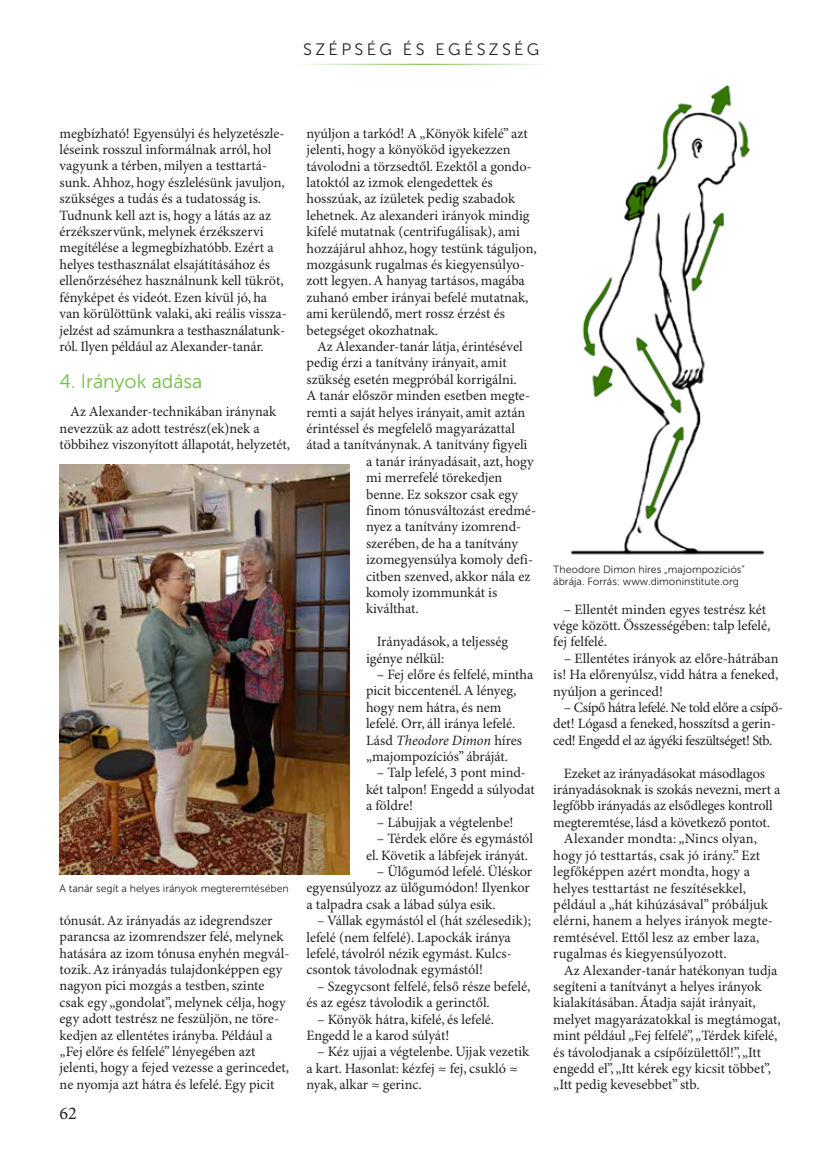
<style>
.page{position:relative;width:830px;height:1161px;background:#fff}
.page>*{position:absolute;margin:0;border:0;box-sizing:border-box;transform-origin:0 0}
.t1{font:19.5px "Museo Sans 300";color:#71bf44}
.t2{font:18px "Minion Pro";color:#231f20}
.t3{font:16.5px "Museo Sans 300";letter-spacing:.2em;color:#231f20}
.t4{font:14.25px/16.4px "Minion Pro";letter-spacing:-.01em;color:#231f20}
.t5{font:10.5px/12px "Museo Sans 300";color:#231f20}
.s1{font-style:italic}
</style>
<div class="page">
<img style="left:60px;top:464px;width:289px;height:410px">
<img style="left:570px;top:85px;width:195px;height:470px">
<hr style="left:291px;top:64px;width:260px;height:1px;background:#71bf44">
<p class="t3" style="left:303px;top:40px;width:237px">SZÉPSÉG ÉS EGÉSZSÉG</p>
<p class="t4" style="left:60px;top:125px;width:229px">megbízható! Egyensúlyi és helyzetészle&shy;léseink rosszul informálnak arról, hol vagyunk a térben, milyen a testtartá&shy;sunk. Ahhoz, hogy észlelésünk javuljon, szükséges a tudás és a tudatosság is.<br>Tudnunk kell azt is, hogy a látás az az érzékszervünk, melynek érzékszervi megítélése a legmegbízhatóbb. Ezért a helyes testhasználat elsajátításához és ellenőrzéséhez használnunk kell tükröt, fényképet és videót. Ezen kívül jó, ha van körülöttünk valaki, aki reális vissza&shy;jelzést ad számunkra a testhasználatunk&shy;ról. Ilyen például az Alexander-tanár.</p>
<h1 class="t1" style="left:60px;top:371px;width:144px">4. Irányok adása</h1>
<p class="t4" style="left:60px;top:404px;width:232px;text-indent:11px">Az Alexander-technikában iránynak nevezzük az adott testrész(ek)nek a többihez viszonyított állapotát, helyzetét,</p>
<p class="t5" style="left:60px;top:882px;width:230px">A tanár segít a helyes irányok megteremtésében</p>
<p class="t4" style="left:60px;top:912px;width:231px">tónusát. Az irányadás az idegrendszer parancsa az izomrendszer felé, melynek hatására az izom tónusa enyhén megvál&shy;tozik. Az irányadás tulajdonképpen egy nagyon pici mozgás a testben, szinte csak egy „gondolat”, melynek célja, hogy egy adott testrész ne feszüljön, ne töre&shy;kedjen az ellentétes irányba. Például a „Fej előre és felfelé” lényegében azt jelenti, hogy a fejed vezesse a gerincedet, ne nyomja azt hátra és lefelé. Egy picit</p>
<p class="t2" style="left:60px;top:1102px;width:19px">62</p>
<p class="t4" style="left:306px;top:126px;width:232px">nyúljon a tarkód! A „Könyök kifelé” azt jelenti, hogy a könyököd igyekezzen távolodni a törzsedtől. Ezektől a gondo&shy;latoktól az izmok elengedettek és hosszúak, az ízületek pedig szabadok lehetnek. Az alexanderi irányok mindig kifelé mutatnak (centrifugálisak), ami hozzájárul ahhoz, hogy testünk táguljon, mozgásunk rugalmas és kiegyensúlyo&shy;zott legyen. A hanyag tartásos, magába zuhanó ember irányai befelé mutatnak, ami kerülendő, mert rossz érzést és betegséget okozhatnak.</p>
<p class="t4" style="left:317px;top:339px;width:207px">Az Alexander-tanár látja, érintésével</p>
<p class="t4" style="left:306px;top:355px;width:202px">pedig érzi a tanítvány irányait, amit</p>
<p class="t4" style="left:306px;top:372px;width:212px">szükség esetén megpróbál korrigálni.</p>
<p class="t4" style="left:306px;top:388px;width:225px">A tanár először minden esetben megte-</p>
<p class="t4" style="left:306px;top:404px;width:220px">remti a saját helyes irányait, amit aztán</p>
<p class="t4" style="left:306px;top:421px;width:210px">érintéssel és megfelelő magyarázattal</p>
<p class="t4" style="left:306px;top:437px;width:222px">átad a tanítványnak. A tanítvány figyeli</p>
<p class="t4" style="left:366px;top:454px;width:169px">a tanár irányadásait, azt, hogy</p>
<p class="t4" style="left:366px;top:470px;width:138px">mi merrefelé törekedjen</p>
<p class="t4" style="left:366px;top:486px;width:154px">benne. Ez sokszor csak egy</p>
<p class="t4" style="left:366px;top:503px;width:171px">finom tónusváltozást eredmé-</p>
<p class="t4" style="left:366px;top:519px;width:157px">nyez a tanítvány izomrend-</p>
<p class="t4" style="left:366px;top:536px;width:154px">szerében, de ha a tanítvány</p>
<p class="t4" style="left:366px;top:552px;width:169px">izomegyensúlya komoly defi-</p>
<p class="t4" style="left:366px;top:568px;width:166px">citben szenved, akkor nála ez</p>
<p class="t4" style="left:366px;top:585px;width:133px">komoly izommunkát is</p>
<p class="t4" style="left:366px;top:601px;width:54px">kiválthat.</p>
<p class="t4" style="left:366px;top:634px;width:144px;text-indent:11px">Irányadások, a teljesség igénye nélkül:</p>
<p class="t4" style="left:366px;top:667px;width:169px;text-indent:11px">– Fej előre és felfelé, mintha picit biccentenél. A lényeg, hogy nem hátra, és nem lefelé. Orr, áll iránya lefelé.<br>Lásd <span class="s1">Theodore Dimon</span> híres „majompozíciós” ábráját.</p>
<p class="t4" style="left:366px;top:765px;width:170px;text-indent:11px">– Talp lefelé, 3 pont mind&shy;két talpon! Engedd a súlyodat a földre!</p>
<p class="t4" style="left:376px;top:814px;width:138px">– Lábujjak a végtelenbe!</p>
<p class="t4" style="left:366px;top:831px;width:168px;text-indent:11px">– Térdek előre és egymástól el. Követik a lábfejek irányát.</p>
<p class="t4" style="left:306px;top:864px;width:227px;text-indent:70px">– Ülőgumód lefelé. Üléskor egyensúlyozz az ülőgumódon! Ilyenkor a talpadra csak a lábad súlya esik.</p>
<p class="t4" style="left:306px;top:913px;width:226px;text-indent:11px">– Vállak egymástól el (hát szélesedik); lefelé (nem felfelé). Lapockák iránya lefelé, távolról nézik egymást. Kulcs&shy;csontok távolodnak egymástól!</p>
<p class="t4" style="left:306px;top:978px;width:225px;text-indent:11px">– Szegycsont felfelé, felső része befelé, és az egész távolodik a gerinctől.</p>
<p class="t4" style="left:306px;top:1011px;width:189px;text-indent:11px">– Könyök hátra, kifelé, és lefelé.<br>Engedd le a karod súlyát!</p>
<p class="t4" style="left:306px;top:1044px;width:224px;text-indent:11px">– Kéz ujjai a végtelenbe. Ujjak vezetik a kart. Hasonlat: kézfej ≈ fej, csukló ≈ nyak, alkar ≈ gerinc.</p>
<p class="t5" style="left:553px;top:564px;width:193px">Theodore Dimon híres „majompozíciós” ábrája. Forrás: www.dimoninstitute.org</p>
<p class="t4" style="left:553px;top:601px;width:218px;text-indent:11px">– Ellentét minden egyes testrész két vége között. Összességében: talp lefelé, fej felfelé.</p>
<p class="t4" style="left:553px;top:651px;width:226px;text-align:justify;text-indent:11px">– Ellentétes irányok az előre-hátrában is! Ha előrenyúlsz, vidd hátra a feneked, nyúljon a gerinced!</p>
<p class="t4" style="left:553px;top:700px;width:231px;text-indent:11px">– Csípő hátra lefelé. Ne told előre a csípő&shy;det! Lógasd a feneked, hosszítsd a gerin&shy;ced! Engedd el az ágyéki feszültséget! Stb.</p>
<p class="t4" style="left:563px;top:765px;width:202px">Ezeket az irányadásokat másodlagos</p>
<p class="t4" style="left:553px;top:782px;width:228px">irányadásoknak is szokás nevezni, mert a</p>
<p class="t4" style="left:553px;top:798px;width:221px">legfőbb irányadás az elsődleges kontroll</p>
<p class="t4" style="left:553px;top:815px;width:218px">megteremtése, lásd a következő pontot.</p>
<p class="t4" style="left:563px;top:831px;width:194px">Alexander mondta: „Nincs olyan,</p>
<p class="t4" style="left:553px;top:847px;width:208px">hogy jó testtartás, csak jó irány.” Ezt</p>
<p class="t4" style="left:553px;top:864px;width:198px">legfőképpen azért mondta, hogy a</p>
<p class="t4" style="left:553px;top:880px;width:194px">helyes testtartást ne feszítésekkel,</p>
<p class="t4" style="left:553px;top:897px;width:216px">például a „hát kihúzásával” próbáljuk</p>
<p class="t4" style="left:553px;top:913px;width:221px">elérni, hanem a helyes irányok megte-</p>
<p class="t4" style="left:553px;top:929px;width:207px">remtésével. Ettől lesz az ember laza,</p>
<p class="t4" style="left:553px;top:946px;width:175px">rugalmas és kiegyensúlyozott.</p>
<p class="t4" style="left:563px;top:962px;width:215px">Az Alexander-tanár hatékonyan tudja</p>
<p class="t4" style="left:553px;top:979px;width:210px">segíteni a tanítványt a helyes irányok</p>
<p class="t4" style="left:553px;top:995px;width:204px">kialakításában. Átadja saját irányait,</p>
<p class="t4" style="left:553px;top:1011px;width:229px">melyet magyarázatokkal is megtámogat,</p>
<p class="t4" style="left:553px;top:1028px;width:225px">mint például „Fej felfelé”, „Térdek kifelé,</p>
<p class="t4" style="left:553px;top:1044px;width:209px">és távolodjanak a csípőízülettől!”, „Itt</p>
<p class="t4" style="left:553px;top:1061px;width:219px">engedd el”, „Itt kérek egy kicsit többet”,</p>
<p class="t4" style="left:553px;top:1077px;width:148px">„Itt pedig kevesebbet” stb.</p>
</div>
